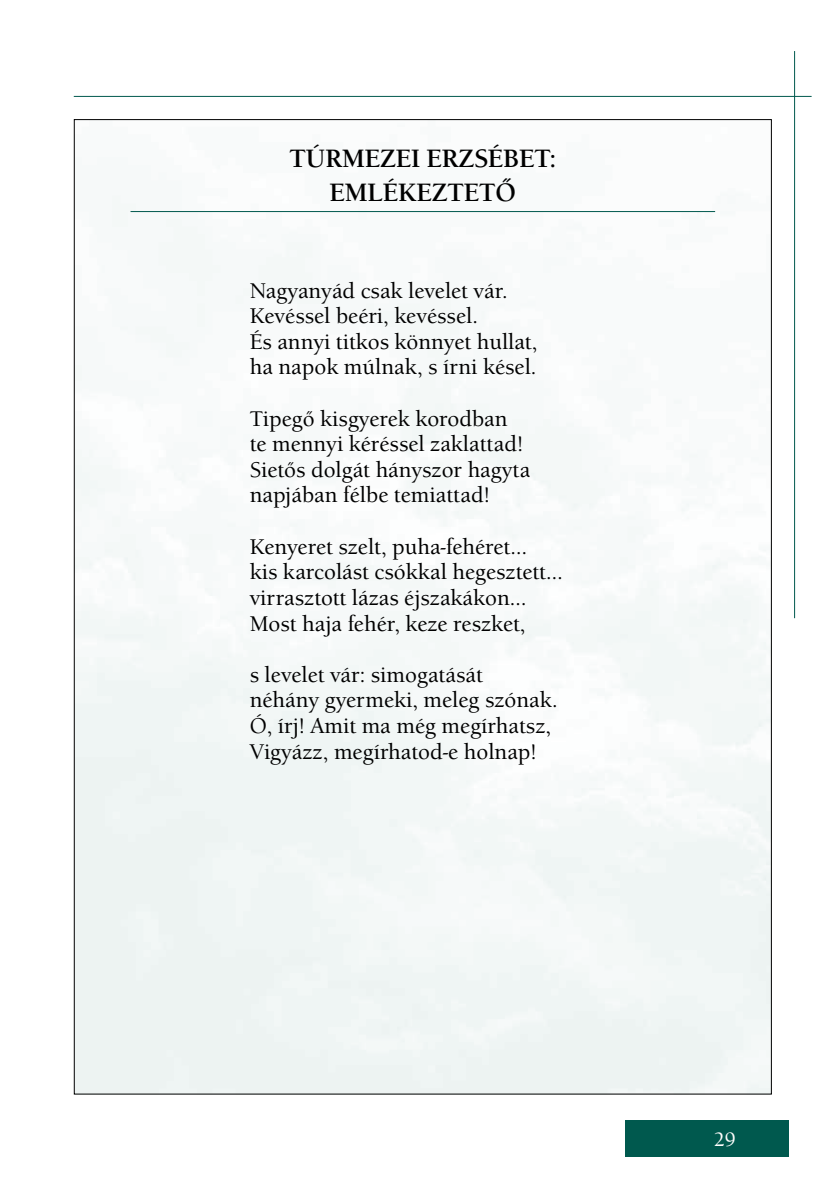
<style>
.page{position:relative;width:840px;height:1191px;background:#fff}
.page>*{position:absolute;margin:0;border:0;box-sizing:border-box;transform-origin:0 0}
.t1{font:700 26px/34px "Berkeley Old Sty Itc TEE";color:#000;text-align:center}
.t2{font:500 22px/25.6px "Berkeley Old Sty Itc TEE";color:#000}
.t3{font:500 20px "Berkeley Old Sty Itc TEE";color:#fffefd}
</style>
<div class="page">
<img style="left:76px;top:196px;width:693px;height:896px">
<div style="left:624px;top:1120px;width:164px;height:37px;background:#00594e"></div>
<hr style="left:74px;top:96px;width:737px;height:1px;background:#00594e">
<hr style="left:793px;top:51px;width:1px;height:567px;background:#00594e">
<hr style="left:130px;top:211px;width:584px;height:1px;background:#00594e">
<p class="t1" style="left:289px;top:141px;width:268px">TÚRMEZEI ERZSÉBET:<br>EMLÉKEZTETŐ</p>
<p class="t2" style="left:249px;top:277px;width:289px">Nagyanyád csak levelet vár.<br>Kevéssel beéri, kevéssel.<br>És annyi titkos könnyet hullat, ha napok múlnak, s írni késel.</p>
<p class="t2" style="left:249px;top:405px;width:282px">Tipegő kisgyerek korodban<br>te mennyi kéréssel zaklattad!<br>Sietős dolgát hányszor hagyta napjában félbe temiattad!</p>
<p class="t2" style="left:249px;top:534px;width:314px">Kenyeret szelt, puha-fehéret…<br>kis karcolást csókkal hegesztett… virrasztott lázas éjszakákon…<br>Most haja fehér, keze reszket,</p>
<p class="t2" style="left:249px;top:662px;width:309px">s levelet vár: simogatását néhány gyermeki, meleg szónak.<br>Ó, írj! Amit ma még megírhatsz,<br>Vigyázz, megírhatod-e holnap!</p>
<p class="t3" style="left:713px;top:1128px;width:24px">29</p>
</div>
